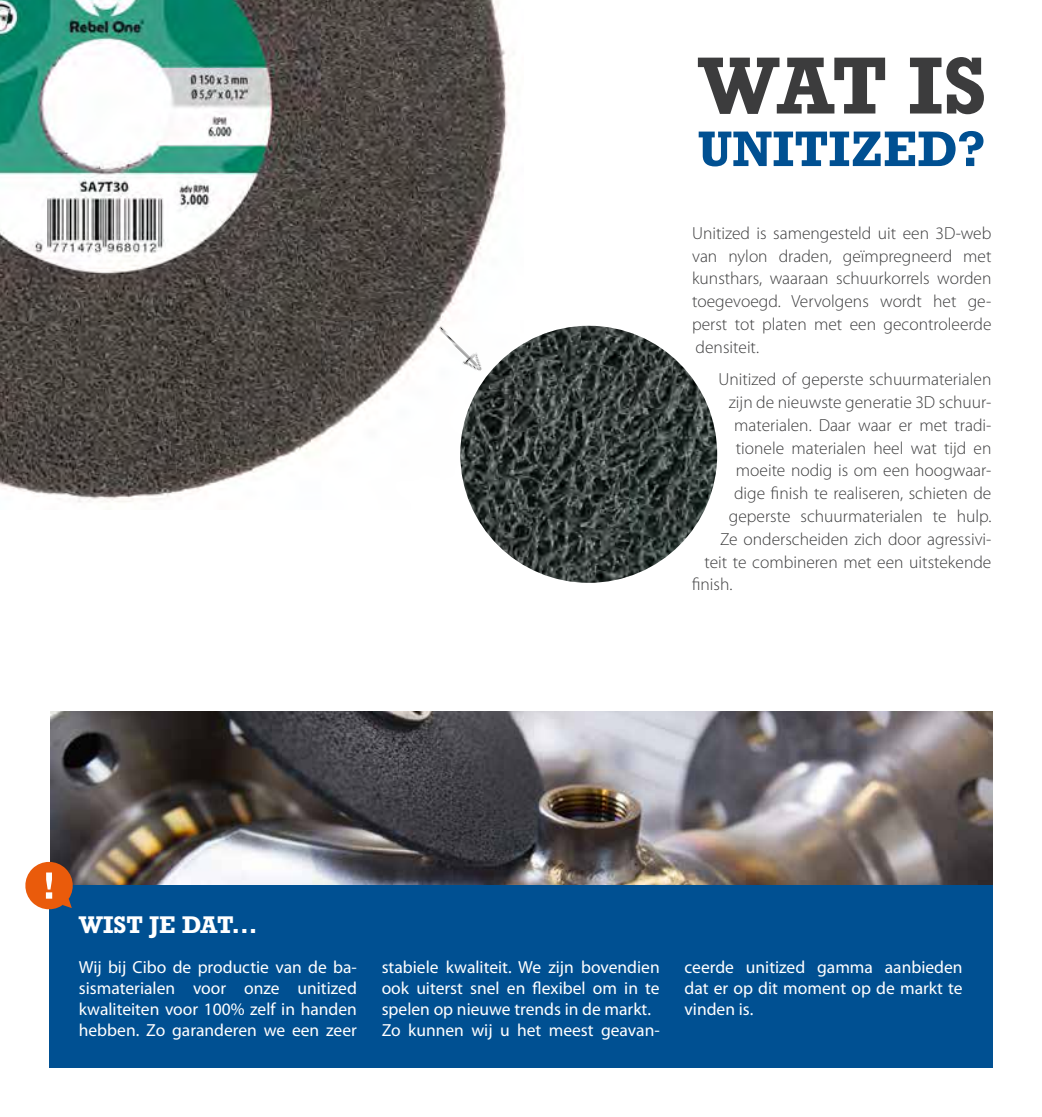
<style>
.page{position:relative;width:1042px;height:1117px;background:#fff}
.page>*{position:absolute;margin:0;border:0;box-sizing:border-box;transform-origin:0 0}
.t1{font:700 82.25px "Rockwell";color:#3c3c3d}
.t2{font:700 50.75px "Rockwell";color:#005092}
.t3{font:700 24.5px "Rockwell";color:#fff}
.t4{font:300 17.5px/22.8px "Myriad Pro";color:#3c3c3d;text-align:justify}
.t5{font:17.5px/21px "Myriad Pro";color:#fff;text-align:justify}
</style>
<div class="page">
<img style="left:0;top:0;width:522px;height:508px">
<img style="left:460px;top:326px;width:257px;height:256px;border-radius:128px">
<img style="left:50px;top:711px;width:942px;height:174px">
<img style="left:417px;top:306px;width:85px;height:84px">
<div style="left:49px;top:885px;width:943px;height:182px;background:#005092"></div>
<svg style="left:25px;top:859px;width:50px;height:51px"></svg>
<h1 class="t1" style="left:698px;top:37px;width:290px">WAT IS</h1>
<h2 class="t2" style="left:698px;top:119px;width:290px">UNITIZED?</h2>
<h3 class="t3" style="left:79px;top:910px;width:180px">WIST JE DAT...</h3>
<p class="t4" style="left:692px;top:222px;width:301px">Unitized is samengesteld uit een 3D-web van nylon draden, geïmpregneerd met kunsthars, waaraan schuurkorrels worden toegevoegd. Vervolgens wordt het ge&shy;perst tot platen met een gecontroleerde densiteit.</p>
<p class="t4" style="left:718px;top:368px;width:274px">Unitized of geperste schuurmaterialen</p>
<p class="t4" style="left:729px;top:391px;width:264px">zijn de nieuwste generatie 3D schuur-</p>
<p class="t4" style="left:734px;top:414px;width:259px">materialen. Daar waar er met tradi-</p>
<p class="t4" style="left:736px;top:436px;width:257px">tionele materialen heel wat tijd en</p>
<p class="t4" style="left:736px;top:459px;width:257px">moeite nodig is om een hoogwaar-</p>
<p class="t4" style="left:734px;top:482px;width:259px">dige finish te realiseren, schieten de</p>
<p class="t4" style="left:729px;top:505px;width:264px">geperste schuurmaterialen te hulp.</p>
<p class="t4" style="left:720px;top:527px;width:273px">Ze onderscheiden zich door agressivi-</p>
<p class="t4" style="left:704px;top:550px;width:289px">teit te combineren met een uitstekende</p>
<p class="t4" style="left:692px;top:573px;width:42px">finish.</p>
<p class="t5" style="left:79px;top:956px;width:279px">Wij bij Cibo de productie van de ba&shy;sismaterialen voor onze unitized kwaliteiten voor 100% zelf in handen hebben. Zo garanderen we een zeer</p>
<p class="t5" style="left:382px;top:956px;width:280px;text-align:left">stabiele kwaliteit. We zijn bovendien ook uiterst snel en flexibel om in te spelen op nieuwe trends in de markt.<br>Zo kunnen wij u het meest geavan-</p>
<p class="t5" style="left:684px;top:956px;width:280px">ceerde unitized gamma aanbieden dat er op dit moment op de markt te vinden is.</p>
</div>
